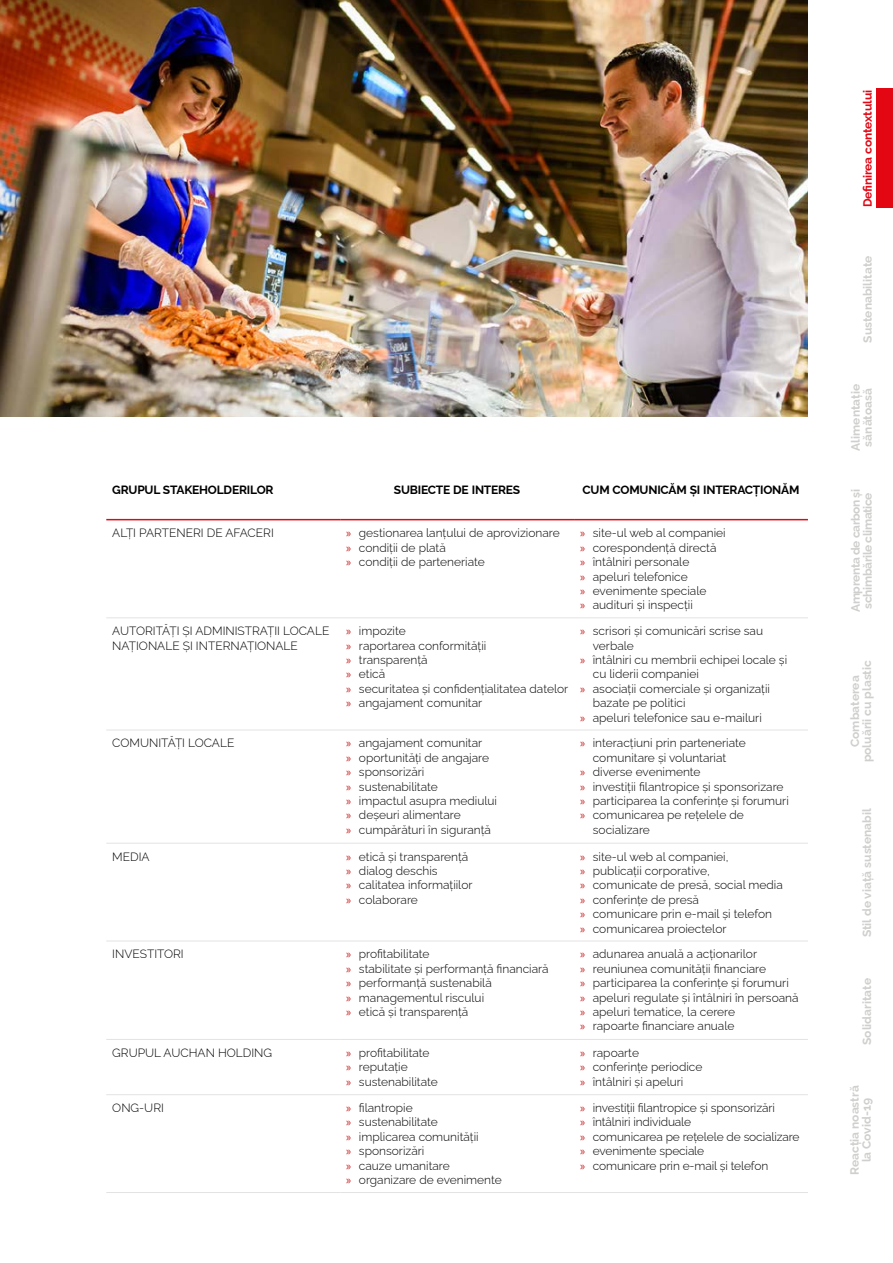
<style>
.page{position:relative;width:893px;height:1263px;background:#fff}
.page>*{position:absolute;margin:0;border:0;box-sizing:border-box;transform-origin:0 0}
.t1{font:300 12px/14.4px "Raleway";color:#000}
.t2{font:700 12px/12px "Raleway";color:#cfcfcd;text-align:center}
.t3{font:700 12px "Raleway";letter-spacing:-.015em;color:#000}
.t4{font:700 12px/12px "Raleway";letter-spacing:-.03em;color:#cfcfcd}
.t5{font:700 12px "Raleway";letter-spacing:-.015em;color:#e30613}
.s1{font-family:"Myriad Pro";font-weight:400;color:#cd1719}
</style>
<div class="page">
<div style="left:876px;top:88px;width:17px;height:120px;background:#e30613"></div>
<img style="left:0;top:0;width:808px;height:417px">
<hr style="left:106px;top:519px;width:234px;height:1px;background:#e30613">
<hr style="left:340px;top:617px;width:234px;height:1px;background:#e3e3e3">
<hr style="left:574px;top:617px;width:234px;height:1px;background:#e3e3e3">
<hr style="left:340px;top:730px;width:234px;height:1px;background:#e3e3e3">
<hr style="left:574px;top:730px;width:234px;height:1px;background:#e3e3e3">
<hr style="left:340px;top:843px;width:234px;height:1px;background:#e3e3e3">
<hr style="left:574px;top:843px;width:234px;height:1px;background:#e3e3e3">
<hr style="left:340px;top:519px;width:234px;height:1px;background:#e30613">
<hr style="left:574px;top:519px;width:234px;height:1px;background:#e30613">
<hr style="left:106px;top:617px;width:234px;height:1px;background:#e3e3e3">
<hr style="left:106px;top:730px;width:234px;height:1px;background:#e3e3e3">
<hr style="left:106px;top:843px;width:234px;height:1px;background:#e3e3e3">
<hr style="left:340px;top:1192px;width:234px;height:1px;background:#e3e3e3">
<hr style="left:574px;top:1192px;width:234px;height:1px;background:#e3e3e3">
<hr style="left:106px;top:1192px;width:234px;height:1px;background:#e3e3e3">
<hr style="left:106px;top:941px;width:234px;height:1px;background:#e3e3e3">
<hr style="left:340px;top:941px;width:234px;height:1px;background:#e3e3e3">
<hr style="left:574px;top:941px;width:234px;height:1px;background:#e3e3e3">
<hr style="left:106px;top:1039px;width:234px;height:1px;background:#e3e3e3">
<hr style="left:340px;top:1039px;width:234px;height:1px;background:#e3e3e3">
<hr style="left:574px;top:1039px;width:234px;height:1px;background:#e3e3e3">
<hr style="left:106px;top:1094px;width:234px;height:1px;background:#e3e3e3">
<hr style="left:340px;top:1094px;width:234px;height:1px;background:#e3e3e3">
<hr style="left:574px;top:1094px;width:234px;height:1px;background:#e3e3e3">
<p class="t3" style="left:112px;top:481px;width:163px">GRUPUL STAKEHOLDERILOR</p>
<p class="t3" style="left:394px;top:481px;width:128px">SUBIECTE DE INTERES</p>
<p class="t3" style="left:582px;top:481px;width:218px">CUM COMUNICĂM ȘI INTERACȚIONĂM</p>
<p class="t1" style="left:112px;top:524px;width:163px">ALȚI PARTENERI DE AFACERI</p>
<p class="t1" style="left:346px;top:524px;width:215px"><span class="s1">»</span> gestionarea lanțului de aprovizionare <span class="s1">»</span> condiții de plată<br><span class="s1">»</span> condiții de parteneriate</p>
<p class="t1" style="left:580px;top:524px;width:147px"><span class="s1">»</span> site-ul web al companiei <span class="s1">»</span> corespondență directă<br><span class="s1">»</span> întâlniri personale<br><span class="s1">»</span> apeluri telefonice<br><span class="s1">»</span> evenimente speciale<br><span class="s1">»</span> audituri și inspecții</p>
<p class="t1" style="left:112px;top:622px;width:219px">AUTORITĂȚI ȘI ADMINISTRAȚII LOCALE<br>NAȚIONALE ȘI INTERNAȚIONALE</p>
<p class="t1" style="left:346px;top:622px;width:224px"><span class="s1">»</span> impozite<br><span class="s1">»</span> raportarea conformității<br><span class="s1">»</span> transparență<br><span class="s1">»</span> etică<br><span class="s1">»</span> securitatea și confidențialitatea datelor <span class="s1">»</span> angajament comunitar</p>
<p class="t1" style="left:580px;top:622px;width:185px"><span class="s1">»</span> scrisori și comunicări scrise sau</p>
<p class="t1" style="left:593px;top:637px;width:43px">verbale</p>
<p class="t1" style="left:580px;top:651px;width:209px"><span class="s1">»</span> întâlniri cu membrii echipei locale și</p>
<p class="t1" style="left:593px;top:665px;width:108px">cu liderii companiei</p>
<p class="t1" style="left:580px;top:680px;width:191px"><span class="s1">»</span> asociații comerciale și organizații</p>
<p class="t1" style="left:593px;top:694px;width:94px">bazate pe politici</p>
<p class="t1" style="left:580px;top:709px;width:183px"><span class="s1">»</span> apeluri telefonice sau e-mailuri</p>
<p class="t1" style="left:112px;top:734px;width:124px">COMUNITĂȚI LOCALE</p>
<p class="t1" style="left:346px;top:734px;width:152px"><span class="s1">»</span> angajament comunitar<br><span class="s1">»</span> oportunități de angajare<br><span class="s1">»</span> sponsorizări<br><span class="s1">»</span> sustenabilitate<br><span class="s1">»</span> impactul asupra mediului <span class="s1">»</span> deșeuri alimentare<br><span class="s1">»</span> cumpărături în siguranță</p>
<p class="t1" style="left:580px;top:734px;width:167px"><span class="s1">»</span> interacțiuni prin parteneriate</p>
<p class="t1" style="left:593px;top:749px;width:135px">comunitare și voluntariat</p>
<p class="t1" style="left:580px;top:763px;width:122px"><span class="s1">»</span> diverse evenimente</p>
<p class="t1" style="left:580px;top:778px;width:205px"><span class="s1">»</span> investiții filantropice și sponsorizare</p>
<p class="t1" style="left:580px;top:792px;width:210px"><span class="s1">»</span> participarea la conferințe și forumuri</p>
<p class="t1" style="left:580px;top:806px;width:165px"><span class="s1">»</span> comunicarea pe rețelele de</p>
<p class="t1" style="left:593px;top:821px;width:59px">socializare</p>
<p class="t1" style="left:112px;top:848px;width:39px">MEDIA</p>
<p class="t1" style="left:346px;top:848px;width:128px"><span class="s1">»</span> etică și transparență <span class="s1">»</span> dialog deschis<br><span class="s1">»</span> calitatea informațiilor <span class="s1">»</span> colaborare</p>
<p class="t1" style="left:580px;top:848px;width:204px"><span class="s1">»</span> site-ul web al companiei,<br><span class="s1">»</span> publicații corporative,<br><span class="s1">»</span> comunicate de presă, social media <span class="s1">»</span> conferințe de presă<br><span class="s1">»</span> comunicare prin e-mail și telefon<br><span class="s1">»</span> comunicarea proiectelor</p>
<p class="t1" style="left:112px;top:945px;width:73px">INVESTITORI</p>
<p class="t1" style="left:346px;top:945px;width:204px"><span class="s1">»</span> profitabilitate<br><span class="s1">»</span> stabilitate și performanță financiară <span class="s1">»</span> performanță sustenabilă<br><span class="s1">»</span> managementul riscului<br><span class="s1">»</span> etică și transparență</p>
<p class="t1" style="left:580px;top:945px;width:220px"><span class="s1">»</span> adunarea anuală a acționarilor<br><span class="s1">»</span> reuniunea comunității financiare<br><span class="s1">»</span> participarea la conferințe și forumuri<br><span class="s1">»</span> apeluri regulate și întâlniri în persoană <span class="s1">»</span> apeluri tematice, la cerere<br><span class="s1">»</span> rapoarte financiare anuale</p>
<p class="t1" style="left:112px;top:1044px;width:161px">GRUPUL AUCHAN HOLDING</p>
<p class="t1" style="left:346px;top:1044px;width:93px"><span class="s1">»</span> profitabilitate<br><span class="s1">»</span> reputație<br><span class="s1">»</span> sustenabilitate</p>
<p class="t1" style="left:580px;top:1044px;width:124px"><span class="s1">»</span> rapoarte<br><span class="s1">»</span> conferințe periodice <span class="s1">»</span> întâlniri și apeluri</p>
<p class="t1" style="left:112px;top:1099px;width:53px">ONG-URI</p>
<p class="t1" style="left:346px;top:1099px;width:157px"><span class="s1">»</span> filantropie<br><span class="s1">»</span> sustenabilitate<br><span class="s1">»</span> implicarea comunității<br><span class="s1">»</span> sponsorizări<br><span class="s1">»</span> cauze umanitare<br><span class="s1">»</span> organizare de evenimente</p>
<p class="t1" style="left:580px;top:1099px;width:221px"><span class="s1">»</span> investiții filantropice și sponsorizări<br><span class="s1">»</span> întâlniri individuale<br><span class="s1">»</span> comunicarea pe rețelele de socializare <span class="s1">»</span> evenimente speciale<br><span class="s1">»</span> comunicare prin e-mail și telefon</p>
<p class="t5" style="left:858px;top:207px;width:118px;rotate:-90deg">Definirea contextului</p>
<p class="t2" style="left:860px;top:343px;width:89px;rotate:-90deg">Sustenabilitate</p>
<p class="t2" style="left:848px;top:451px;width:68px;rotate:-90deg">Alimentație sănătoasă</p>
<p class="t4" style="left:848px;top:612px;width:125px;rotate:-90deg">Amprenta de carbon și schimbările climatice</p>
<p class="t2" style="left:847px;top:762px;width:104px;rotate:-90deg">Combaterea poluării cu plastic</p>
<p class="t2" style="left:859px;top:937px;width:131px;rotate:-90deg">Stil de viață sustenabil</p>
<p class="t2" style="left:859px;top:1045px;width:68px;rotate:-90deg">Solidaritate</p>
<p class="t2" style="left:847px;top:1175px;width:91px;rotate:-90deg">Reacția noastră la Covid-19</p>
</div>
